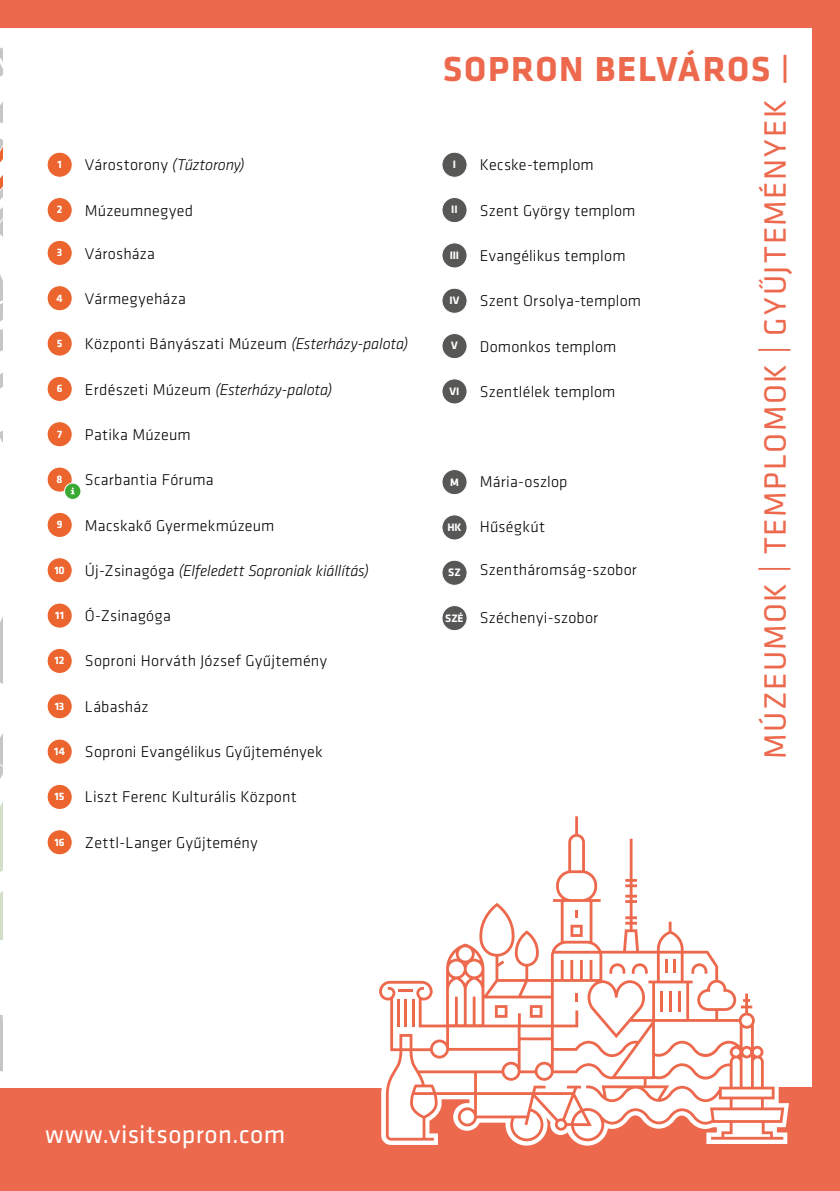
<style>
.page{position:relative;width:840px;height:1191px;background:#fff}
.page>*{position:absolute;margin:0;border:0;box-sizing:border-box;transform-origin:0 0}
.t1{font:700 36px "Klavika";letter-spacing:.045em;color:#ed694d}
.t2{font:32px "Klavika";letter-spacing:.045em;color:#ed694d}
.t3{font:26px "Klavika";letter-spacing:.015em;color:#fff}
.t4{font:300 16.2px "Klavika";letter-spacing:.01em;color:#000}
.t5{font:italic 300 16.2px "Klavika";letter-spacing:-.01em;color:#000}
.t6{font:700 11.2px "Klavika";letter-spacing:-.005em;color:#fff}
.s1{font-size:28px}
.s2{font-style:italic}
.s3{font-style:normal}
</style>
<div class="page">
<div style="left:0;top:0;width:839px;height:1191px;background:#ed694d"></div>
<div style="left:0;top:28px;width:811px;height:1059px;background:#fff"></div>
<svg style="left:0;top:617px;width:3px;height:67px"></svg>
<svg style="left:0;top:1015px;width:3px;height:56px"></svg>
<svg style="left:0;top:733px;width:3px;height:208px"></svg>
<div style="left:441px;top:152px;width:26px;height:25px;background:#575756;border-radius:50%"></div>
<div style="left:441px;top:152px;width:26px;height:26px;border:1px solid #fff;border-radius:50%"></div>
<div style="left:441px;top:605px;width:26px;height:25px;background:#575756;border-radius:50%"></div>
<div style="left:441px;top:605px;width:26px;height:26px;border:1px solid #fff;border-radius:50%"></div>
<div style="left:441px;top:560px;width:26px;height:25px;background:#575756;border-radius:50%"></div>
<div style="left:441px;top:560px;width:26px;height:26px;border:1px solid #fff;border-radius:50%"></div>
<div style="left:441px;top:515px;width:26px;height:25px;background:#575756;border-radius:50%"></div>
<div style="left:441px;top:514px;width:26px;height:26px;border:1px solid #fff;border-radius:50%"></div>
<div style="left:441px;top:469px;width:26px;height:25px;background:#575756;border-radius:50%"></div>
<div style="left:441px;top:469px;width:26px;height:26px;border:1px solid #fff;border-radius:50%"></div>
<div style="left:441px;top:379px;width:26px;height:25px;background:#575756;border-radius:50%"></div>
<div style="left:441px;top:378px;width:26px;height:26px;border:1px solid #fff;border-radius:50%"></div>
<div style="left:441px;top:333px;width:26px;height:25px;background:#575756;border-radius:50%"></div>
<div style="left:441px;top:333px;width:26px;height:26px;border:1px solid #fff;border-radius:50%"></div>
<div style="left:441px;top:288px;width:26px;height:25px;background:#575756;border-radius:50%"></div>
<div style="left:441px;top:288px;width:26px;height:26px;border:1px solid #fff;border-radius:50%"></div>
<div style="left:441px;top:243px;width:26px;height:25px;background:#575756;border-radius:50%"></div>
<div style="left:441px;top:242px;width:26px;height:26px;border:1px solid #fff;border-radius:50%"></div>
<div style="left:441px;top:197px;width:26px;height:26px;background:#575756;border-radius:50%"></div>
<div style="left:441px;top:197px;width:26px;height:26px;border:1px solid #fff;border-radius:50%"></div>
<div style="left:47px;top:829px;width:25px;height:26px;background:#ec652f;border-radius:50%"></div>
<div style="left:47px;top:829px;width:26px;height:26px;border:1px solid #fff;border-radius:50%"></div>
<div style="left:47px;top:784px;width:25px;height:25px;background:#ec652f;border-radius:50%"></div>
<div style="left:47px;top:784px;width:26px;height:26px;border:1px solid #fff;border-radius:50%"></div>
<div style="left:47px;top:739px;width:25px;height:25px;background:#ec652f;border-radius:50%"></div>
<div style="left:47px;top:738px;width:26px;height:26px;border:1px solid #fff;border-radius:50%"></div>
<div style="left:47px;top:693px;width:25px;height:26px;background:#ec652f;border-radius:50%"></div>
<div style="left:47px;top:693px;width:26px;height:26px;border:1px solid #fff;border-radius:50%"></div>
<div style="left:47px;top:648px;width:25px;height:25px;background:#ec652f;border-radius:50%"></div>
<div style="left:47px;top:648px;width:26px;height:26px;border:1px solid #fff;border-radius:50%"></div>
<div style="left:47px;top:603px;width:25px;height:25px;background:#ec652f;border-radius:50%"></div>
<div style="left:47px;top:602px;width:26px;height:26px;border:1px solid #fff;border-radius:50%"></div>
<div style="left:47px;top:558px;width:25px;height:25px;background:#ec652f;border-radius:50%"></div>
<div style="left:47px;top:557px;width:26px;height:26px;border:1px solid #fff;border-radius:50%"></div>
<svg style="left:0;top:47px;width:81px;height:491px"></svg>
<svg style="left:374px;top:1087px;width:414px;height:58px"></svg>
<svg style="left:379px;top:816px;width:404px;height:325px"></svg>
<svg style="left:575px;top:910px;width:2px;height:7px"></svg>
<svg style="left:570px;top:924px;width:12px;height:13px"></svg>
<svg style="left:664px;top:959px;width:11px;height:13px"></svg>
<hr style="left:660px;top:991px;width:3px;height:20px;background:#ed694d">
<hr style="left:668px;top:991px;width:3px;height:20px;background:#ed694d">
<hr style="left:677px;top:991px;width:3px;height:20px;background:#ed694d">
<svg style="left:575px;top:993px;width:3px;height:9px"></svg>
<svg style="left:609px;top:963px;width:16px;height:10px"></svg>
<svg style="left:631px;top:963px;width:16px;height:10px"></svg>
<svg style="left:691px;top:963px;width:16px;height:10px"></svg>
<svg style="left:529px;top:1005px;width:13px;height:12px"></svg>
<svg style="left:494px;top:1005px;width:13px;height:12px"></svg>
<hr style="left:398px;top:989px;width:15px;height:3px;background:#ed694d">
<hr style="left:397px;top:999px;width:3px;height:27px;background:#ed694d">
<hr style="left:411px;top:999px;width:3px;height:27px;background:#ed694d">
<hr style="left:404px;top:999px;width:2px;height:27px;background:#ed694d">
<h1 class="t1" style="left:442px;top:50px;width:347px">SOPRON BELVÁROS <span class="s1">|</span></h1>
<p class="t6" style="left:57px;top:158px;width:6px">1</p>
<p class="t6" style="left:57px;top:204px;width:7px">2</p>
<p class="t4" style="left:85px;top:156px;width:161px">Várostorony <span class="s2">(Tűztorony)</span></p>
<p class="t4" style="left:85px;top:202px;width:110px">Múzeumnegyed</p>
<p class="t6" style="left:452px;top:158px;width:5px">I</p>
<p class="t6" style="left:451px;top:204px;width:8px">II</p>
<p class="t4" style="left:479px;top:156px;width:115px">Kecske-templom</p>
<p class="t4" style="left:479px;top:202px;width:157px">Szent György templom</p>
<p class="t6" style="left:57px;top:246px;width:7px">3</p>
<p class="t4" style="left:85px;top:244px;width:72px">Városháza</p>
<p class="t6" style="left:449px;top:249px;width:11px">III</p>
<p class="t4" style="left:479px;top:247px;width:147px">Evangélikus templom</p>
<p class="t6" style="left:56px;top:292px;width:8px">4</p>
<p class="t4" style="left:85px;top:290px;width:102px">Vármegyeháza</p>
<p class="t6" style="left:57px;top:337px;width:7px">5</p>
<p class="t4" style="left:85px;top:335px;width:325px">Központi Bányászati Múzeum <span class="s2">(Esterházy-palota)</span></p>
<p class="t6" style="left:57px;top:382px;width:7px">6</p>
<p class="t5" style="left:85px;top:380px;width:249px"><span class="s3">Erdészeti Múzeum</span> (Esterházy-palota)</p>
<p class="t6" style="left:449px;top:294px;width:12px">IV</p>
<p class="t6" style="left:451px;top:340px;width:8px">V</p>
<p class="t6" style="left:449px;top:385px;width:12px">VI</p>
<p class="t4" style="left:479px;top:292px;width:163px">Szent Orsolya-templom</p>
<p class="t4" style="left:479px;top:337px;width:138px">Domonkos templom</p>
<p class="t4" style="left:479px;top:383px;width:137px">Szentlélek templom</p>
<p class="t6" style="left:57px;top:428px;width:7px">7</p>
<p class="t4" style="left:85px;top:426px;width:107px">Patika Múzeum</p>
<p class="t6" style="left:57px;top:473px;width:7px">8</p>
<p class="t6" style="left:57px;top:518px;width:7px">9</p>
<p class="t4" style="left:85px;top:471px;width:130px">Scarbantia Fóruma</p>
<p class="t4" style="left:85px;top:516px;width:191px">Macskakő Gyermekmúzeum</p>
<p class="t6" style="left:450px;top:476px;width:10px">M</p>
<p class="t6" style="left:447px;top:521px;width:16px">HK</p>
<p class="t4" style="left:479px;top:473px;width:89px">Mária-oszlop</p>
<p class="t4" style="left:479px;top:518px;width:67px">Hűségkút</p>
<p class="t6" style="left:54px;top:564px;width:12px">10</p>
<p class="t5" style="left:85px;top:561px;width:285px"><span class="s3">Új-Zsinagóga</span> (Elfeledett Soproniak kiállítás)</p>
<p class="t4" style="left:479px;top:561px;width:159px">Szentháromság-szobor</p>
<p class="t6" style="left:448px;top:566px;width:14px">SZ</p>
<p class="t6" style="left:55px;top:609px;width:10px">11</p>
<p class="t4" style="left:85px;top:607px;width:87px">Ó-Zsinagóga</p>
<p class="t6" style="left:445px;top:611px;width:20px">SZÉ</p>
<p class="t4" style="left:479px;top:608px;width:120px">Széchenyi-szobor</p>
<p class="t6" style="left:55px;top:654px;width:11px">12</p>
<p class="t4" style="left:85px;top:652px;width:243px">Soproni Horváth József Gyűjtemény</p>
<p class="t6" style="left:55px;top:700px;width:11px">13</p>
<p class="t4" style="left:85px;top:697px;width:65px">Lábasház</p>
<p class="t6" style="left:54px;top:745px;width:12px">14</p>
<p class="t4" style="left:85px;top:743px;width:239px">Soproni Evangélikus Gyűjtemények</p>
<h2 class="t2" style="left:757px;top:758px;width:661px;rotate:-90deg">MÚZEUMOK | TEMPLOMOK | GYŰJTEMÉNYEK</h2>
<p class="t6" style="left:55px;top:790px;width:11px">15</p>
<p class="t4" style="left:85px;top:788px;width:213px">Liszt Ferenc Kulturális Központ</p>
<p class="t6" style="left:54px;top:836px;width:12px">16</p>
<p class="t4" style="left:85px;top:833px;width:174px">Zettl-Langer Gyűjtemény</p>
<h3 class="t3" style="left:45px;top:1120px;width:241px">www.visitsopron.com</h3>
</div>
